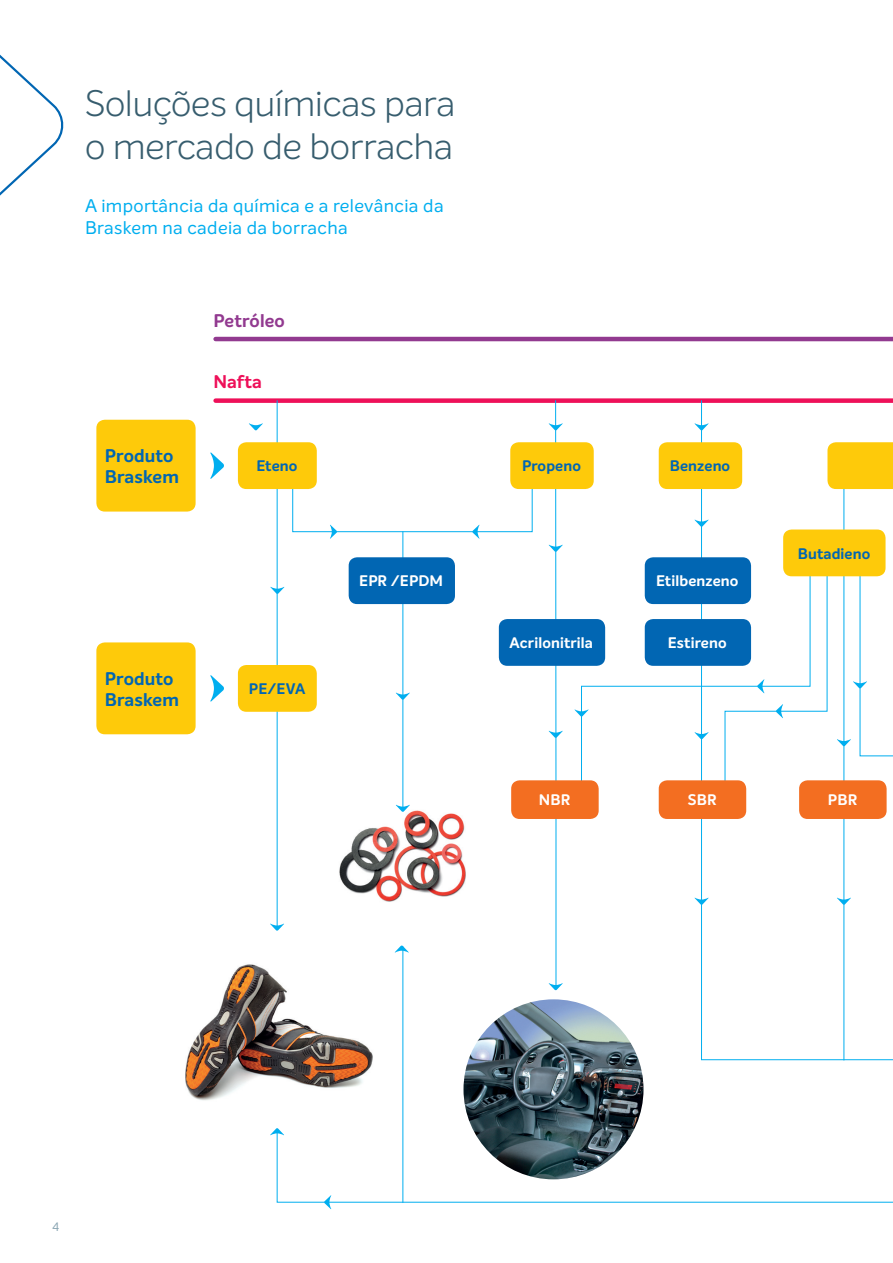
<style>
.page{position:relative;width:893px;height:1263px;background:#fff}
.page>*{position:absolute;margin:0;border:0;box-sizing:border-box;transform-origin:0 0}
.t1{font:300 36px/43.2px "Intelo";color:#375d6e}
.t2{font:18px/21.6px "Intelo";letter-spacing:.02em;color:#00aeef}
.t3{font:700 18px/21.6px "Intelo";letter-spacing:.01em;color:#0166b3}
.t4{font:700 18px "Intelo";letter-spacing:.01em;color:#923a90}
.t5{font:700 18px "Intelo";letter-spacing:.005em;color:#ee1059}
.t6{font:700 15px "Intelo";letter-spacing:.01em;color:#fff}
.t7{font:700 15px "Intelo";letter-spacing:.01em;color:#0166b3}
.t8{font:12px "Intelo";color:#8ba6b3}
</style>
<div class="page">
<svg style="left:0;top:54px;width:64px;height:142px"></svg>
<hr style="left:216px;top:337px;width:677px;height:4px;background:#923a90">
<div style="left:216px;top:398px;width:677px;height:5px;background:#ee1059"></div>
<svg style="left:249px;top:423px;width:14px;height:7px"></svg>
<div style="left:96px;top:642px;width:100px;height:92px;background:#feca0a;border-radius:9px"></div>
<svg style="left:276px;top:400px;width:617px;height:803px"></svg>
<svg style="left:581px;top:558px;width:143px;height:232px"></svg>
<hr style="left:843px;top:468px;width:1px;height:592px;background:#00aeef">
<img style="left:185px;top:952px;width:208px;height:155px">
<div style="left:96px;top:420px;width:100px;height:92px;background:#feca0a;border-radius:9px"></div>
<div style="left:238px;top:442px;width:79px;height:47px;background:#feca0a;border-radius:9px"></div>
<div style="left:238px;top:665px;width:79px;height:47px;background:#feca0a;border-radius:9px"></div>
<div style="left:349px;top:557px;width:106px;height:47px;background:#0166b3;border-radius:9px"></div>
<div style="left:499px;top:619px;width:106px;height:47px;background:#0166b3;border-radius:9px"></div>
<div style="left:645px;top:557px;width:106px;height:47px;background:#0166b3;border-radius:9px"></div>
<div style="left:645px;top:619px;width:106px;height:47px;background:#0166b3;border-radius:9px"></div>
<div style="left:510px;top:442px;width:84px;height:47px;background:#feca0a;border-radius:9px"></div>
<div style="left:659px;top:442px;width:83px;height:47px;background:#feca0a;border-radius:9px"></div>
<div style="left:783px;top:529px;width:102px;height:47px;background:#feca0a;border-radius:9px"></div>
<div style="left:799px;top:780px;width:88px;height:39px;background:#f36e21;border-radius:9px"></div>
<div style="left:659px;top:780px;width:87px;height:39px;background:#f36e21;border-radius:9px"></div>
<div style="left:511px;top:780px;width:88px;height:39px;background:#f36e21;border-radius:9px"></div>
<div style="left:827px;top:442px;width:66px;height:47px;background:#feca0a"></div>
<img style="left:463px;top:999px;width:180px;height:180px;border-radius:90px">
<svg style="left:210px;top:452px;width:14px;height:27px"></svg>
<svg style="left:210px;top:675px;width:14px;height:27px"></svg>
<svg style="left:270px;top:587px;width:14px;height:7px"></svg>
<svg style="left:270px;top:923px;width:14px;height:8px"></svg>
<svg style="left:396px;top:805px;width:14px;height:7px"></svg>
<svg style="left:396px;top:692px;width:14px;height:8px"></svg>
<svg style="left:330px;top:525px;width:7px;height:14px"></svg>
<svg style="left:472px;top:525px;width:8px;height:14px"></svg>
<svg style="left:574px;top:709px;width:15px;height:8px"></svg>
<svg style="left:694px;top:732px;width:15px;height:7px"></svg>
<svg style="left:549px;top:400px;width:14px;height:590px"></svg>
<svg style="left:270px;top:1128px;width:14px;height:7px"></svg>
<svg style="left:324px;top:1195px;width:7px;height:14px"></svg>
<svg style="left:395px;top:945px;width:14px;height:8px"></svg>
<svg style="left:724px;top:558px;width:104px;height:232px"></svg>
<svg style="left:694px;top:897px;width:15px;height:8px"></svg>
<svg style="left:837px;top:897px;width:14px;height:8px"></svg>
<svg style="left:837px;top:564px;width:56px;height:232px"></svg>
<svg style="left:694px;top:519px;width:15px;height:8px"></svg>
<h1 class="t1" style="left:85px;top:81px;width:372px">Soluções químicas para o mercado de borracha</h1>
<p class="t2" style="left:85px;top:195px;width:360px">A importância da química e a relevância da<br>Braskem na cadeia da borracha</p>
<p class="t4" style="left:213px;top:309px;width:73px">Petróleo</p>
<p class="t5" style="left:213px;top:370px;width:50px">Nafta</p>
<p class="t3" style="left:105px;top:445px;width:76px">Produto<br>Braskem</p>
<p class="t7" style="left:256px;top:457px;width:43px">Eteno</p>
<p class="t3" style="left:105px;top:668px;width:76px">Produto<br>Braskem</p>
<p class="t7" style="left:249px;top:679px;width:58px">PE/EVA</p>
<p class="t6" style="left:359px;top:572px;width:85px">EPR /EPDM</p>
<p class="t7" style="left:522px;top:457px;width:61px">Propeno</p>
<p class="t7" style="left:670px;top:457px;width:62px">Benzeno</p>
<p class="t6" style="left:510px;top:633px;width:85px">Acrilonitrila</p>
<p class="t6" style="left:656px;top:572px;width:84px">Etilbenzeno</p>
<p class="t6" style="left:668px;top:633px;width:60px">Estireno</p>
<p class="t7" style="left:798px;top:544px;width:74px">Butadieno</p>
<p class="t6" style="left:539px;top:791px;width:33px">NBR</p>
<p class="t6" style="left:688px;top:791px;width:30px">SBR</p>
<p class="t6" style="left:828px;top:791px;width:31px">PBR</p>
<p class="t8" style="left:53px;top:1219px;width:8px">4</p>
</div>
